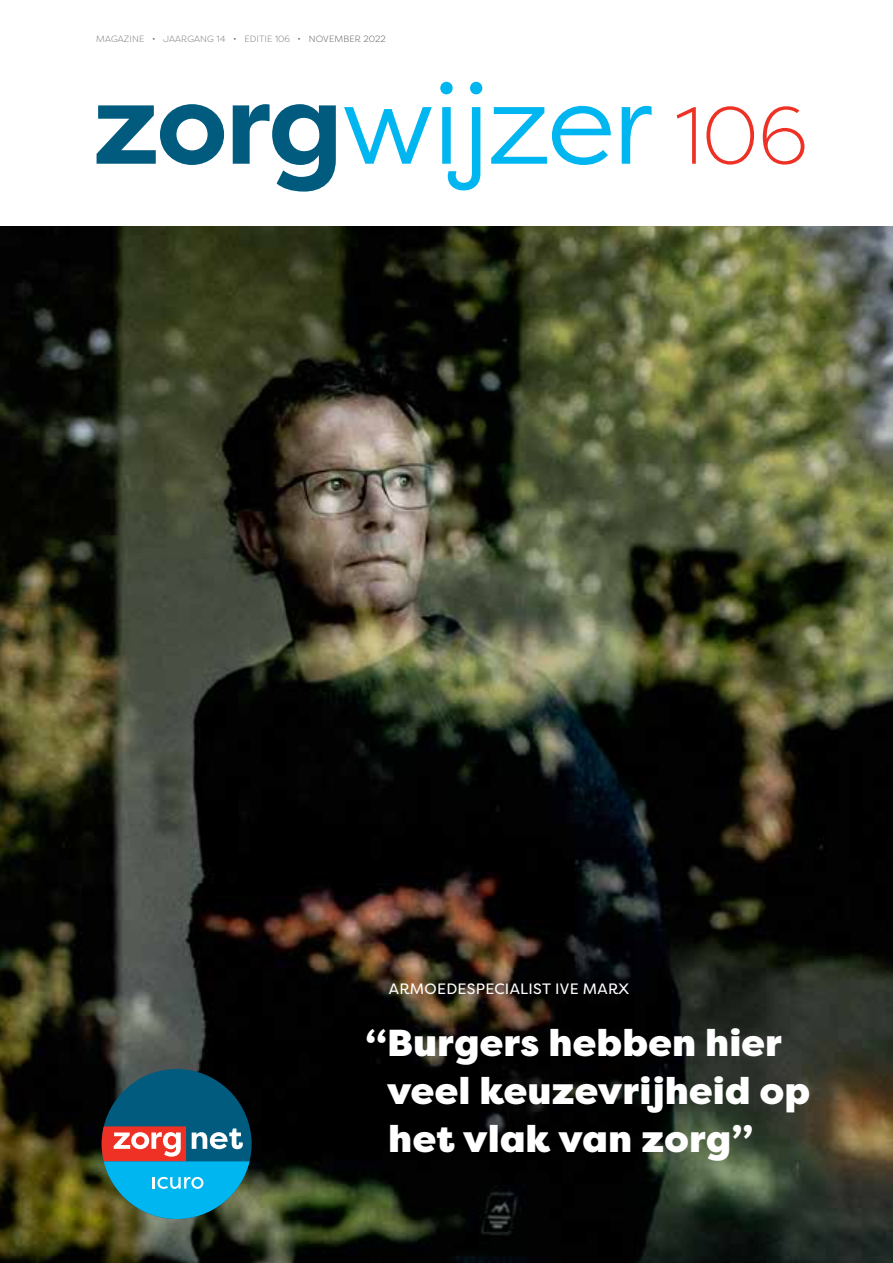
<style>
.page{position:relative;width:893px;height:1263px;background:#fff}
.page>*{position:absolute;margin:0;border:0;box-sizing:border-box;transform-origin:0 0}
.t1{font:113.7px "Filson Pro";letter-spacing:-.02em;color:#00b6f1}
.t2{font:900 37.5px/48px "Filson Pro";letter-spacing:.015em;color:#fff}
.t3{font:15px "Filson Pro";letter-spacing:.02em;color:#fff}
.t4{font:300 9px "Filson Pro";letter-spacing:.02em;color:#6d6e71}
.s1{color:#4d4d4f}
.s2{font-weight:700;color:#005b7f}
.s3{font-weight:300;font-size:80.85px;color:#ee3124}
</style>
<div class="page">
<img style="left:0;top:226px;width:893px;height:1037px">
<div style="left:102px;top:1069px;width:150px;height:150px;background:#005b7f;border-radius:50%"></div>
<svg style="left:102px;top:1126px;width:148px;height:93px;background:#508da3"></svg>
<p class="t4" style="left:96px;top:33px;width:291px">MAGAZINE • JAARGANG 14 • EDITIE 106 • <span class="s1">NOVEMBER 2022</span></p>
<h1 class="t1" style="left:93px;top:49px;width:716px"><span class="s2">zorg</span>wijzer <span class="s3">106</span></h1>
<p class="t3" style="left:389px;top:978px;width:242px">ARMOEDESPECIALIST IVE MARX</p>
<p class="t2" style="left:387px;top:1020px;width:425px;text-indent:-21px">“Burgers hebben hier veel keuzevrijheid op het vlak van zorg”</p>
</div>
